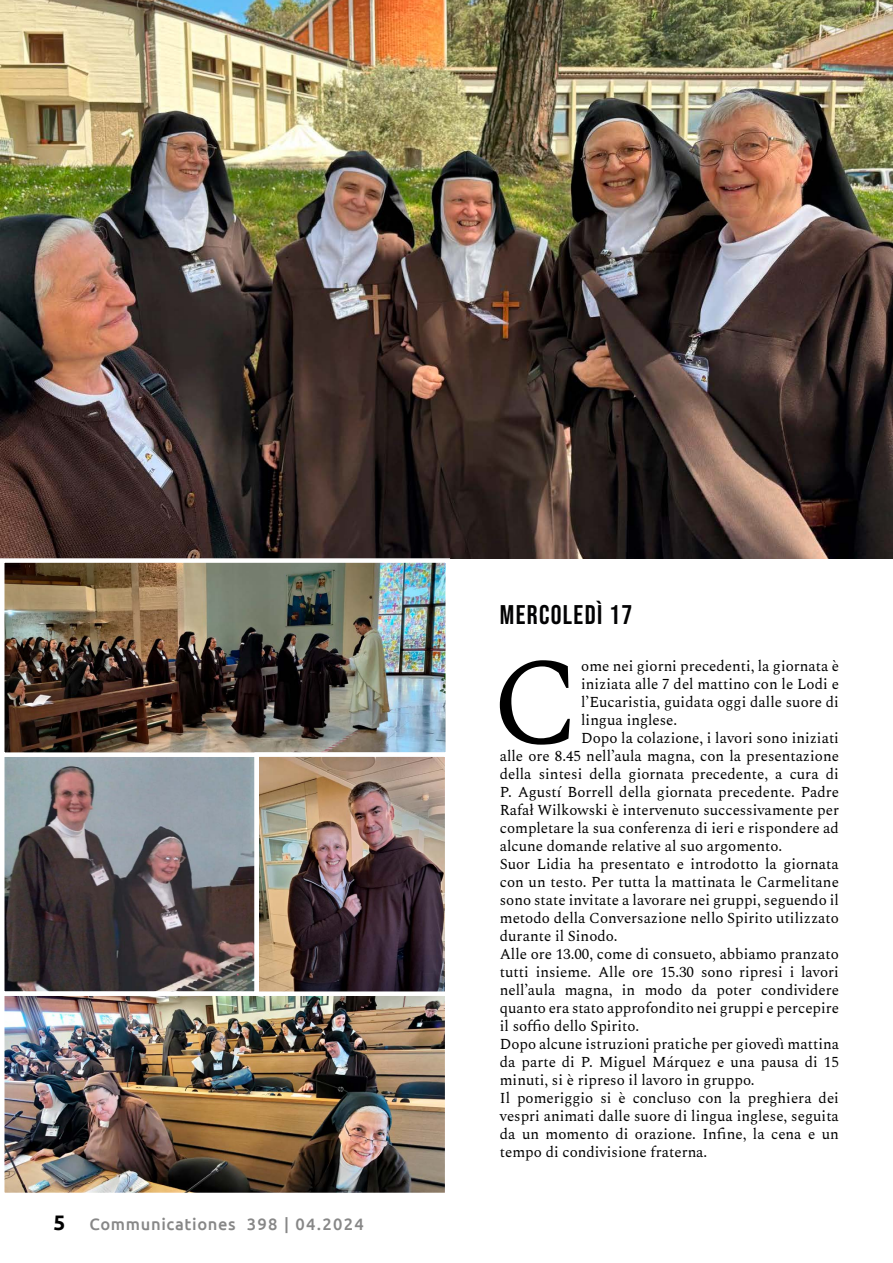
<style>
.page{position:relative;width:893px;height:1263px;background:#fff}
.page>*{position:absolute;margin:0;border:0;box-sizing:border-box;transform-origin:0 0}
.t1{font:124.05px "Spectral";color:#000}
.t2{font:27px "Bebas Neue";letter-spacing:.05em;color:#020203}
.t3{font:500 16.5px "Ubuntu";letter-spacing:.04em;color:#878787}
.t4{font:15px "Spectral";color:#000}
.s1{font-weight:700;font-size:21px;color:#000}
</style>
<div class="page">
<img style="left:0;top:0;width:893px;height:558px">
<img style="left:5px;top:563px;width:440px;height:629px">
<div style="left:0;top:558px;width:450px;height:199px;border:4px solid #fff"></div>
<div style="left:0;top:991px;width:449px;height:206px;border:4px solid #fff"></div>
<div style="left:254px;top:752px;width:195px;height:244px;border:4px solid #fff"></div>
<p class="t3" style="left:54px;top:1213px;width:312px"><span class="s1">5</span> Communicationes 398 | 04.2024</p>
<h2 class="t2" style="left:500px;top:599px;width:134px">MERCOLEDÌ 17</h2>
<h1 class="t1" style="left:491px;top:612px;width:92px">C</h1>
<p class="t4" style="left:581px;top:655px;width:259px">ome nei giorni precedenti, la giornata è</p>
<p class="t4" style="left:581px;top:673px;width:259px">iniziata alle 7 del mattino con le Lodi e</p>
<p class="t4" style="left:581px;top:691px;width:259px">l’Eucaristia, guidata oggi dalle suore di</p>
<p class="t4" style="left:581px;top:709px;width:97px">lingua inglese.</p>
<p class="t4" style="left:581px;top:727px;width:259px">Dopo la colazione, i lavori sono iniziati</p>
<p class="t4" style="left:500px;top:745px;width:341px">alle ore 8.45 nell’aula magna, con la presentazione</p>
<p class="t4" style="left:500px;top:763px;width:341px">della sintesi della giornata precedente, a cura di</p>
<p class="t4" style="left:500px;top:781px;width:341px">P. Agustí Borrell della giornata precedente. Padre</p>
<p class="t4" style="left:500px;top:799px;width:341px">Rafał Wilkowski è intervenuto successivamente per</p>
<p class="t4" style="left:500px;top:817px;width:341px">completare la sua conferenza di ieri e rispondere ad</p>
<p class="t4" style="left:500px;top:835px;width:284px">alcune domande relative al suo argomento.</p>
<p class="t4" style="left:500px;top:853px;width:341px">Suor Lidia ha presentato e introdotto la giornata</p>
<p class="t4" style="left:500px;top:871px;width:341px">con un testo. Per tutta la mattinata le Carmelitane</p>
<p class="t4" style="left:500px;top:889px;width:341px">sono state invitate a lavorare nei gruppi, seguendo il</p>
<p class="t4" style="left:500px;top:907px;width:341px">metodo della Conversazione nello Spirito utilizzato</p>
<p class="t4" style="left:500px;top:925px;width:119px">durante il Sinodo.</p>
<p class="t4" style="left:500px;top:943px;width:341px">Alle ore 13.00, come di consueto, abbiamo pranzato</p>
<p class="t4" style="left:500px;top:961px;width:341px">tutti insieme. Alle ore 15.30 sono ripresi i lavori</p>
<p class="t4" style="left:500px;top:979px;width:341px">nell’aula magna, in modo da poter condividere</p>
<p class="t4" style="left:500px;top:997px;width:341px">quanto era stato approfondito nei gruppi e percepire</p>
<p class="t4" style="left:500px;top:1015px;width:141px">il soffio dello Spirito.</p>
<p class="t4" style="left:500px;top:1033px;width:341px">Dopo alcune istruzioni pratiche per giovedì mattina</p>
<p class="t4" style="left:500px;top:1051px;width:341px">da parte di P. Miguel Márquez e una pausa di 15</p>
<p class="t4" style="left:500px;top:1069px;width:256px">minuti, si è ripreso il lavoro in gruppo.</p>
<p class="t4" style="left:500px;top:1087px;width:341px">Il pomeriggio si è concluso con la preghiera dei</p>
<p class="t4" style="left:500px;top:1105px;width:341px">vespri animati dalle suore di lingua inglese, seguita</p>
<p class="t4" style="left:500px;top:1123px;width:341px">da un momento di orazione. Infine, la cena e un</p>
<p class="t4" style="left:500px;top:1141px;width:209px">tempo di condivisione fraterna.</p>
</div>
